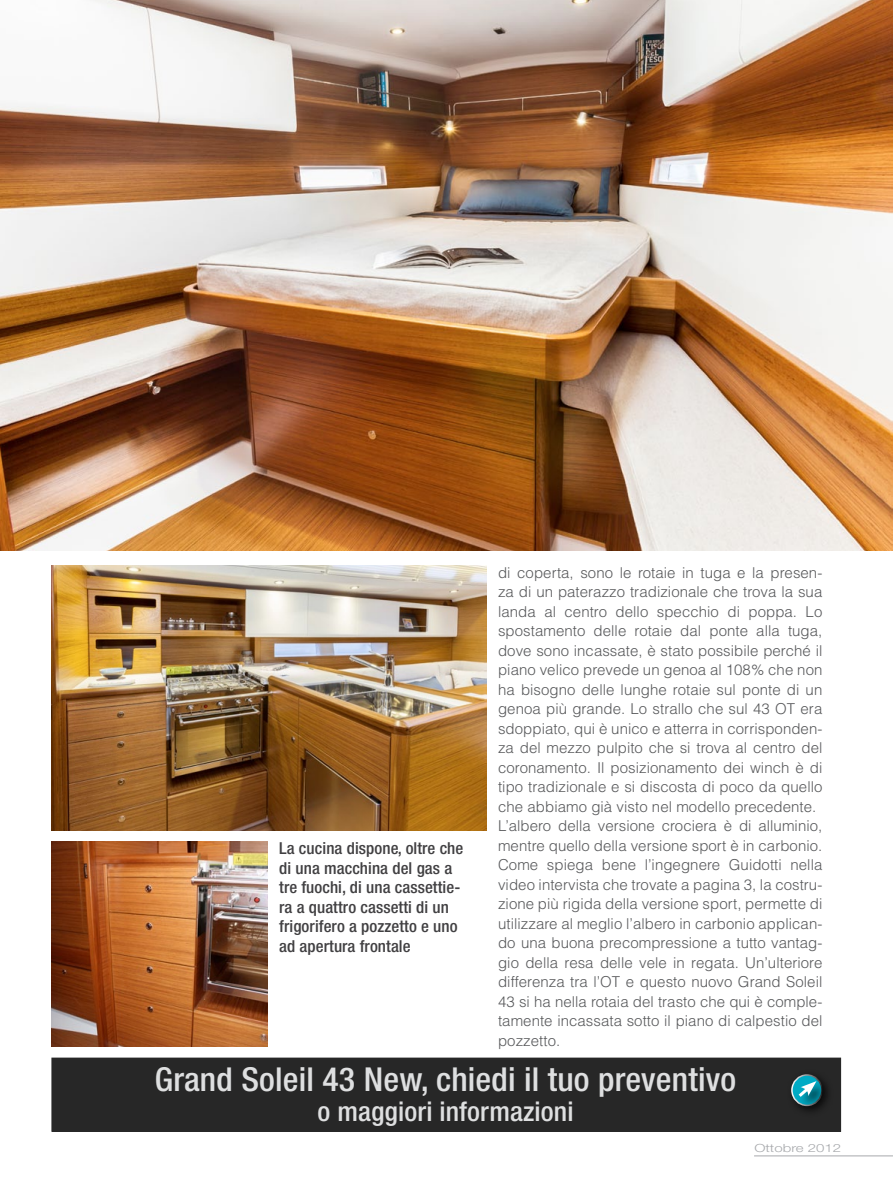
<style>
.page{position:relative;width:893px;height:1191px;background:#fff}
.page>*{position:absolute;margin:0;border:0;box-sizing:border-box;transform-origin:0 0}
.t1{font:500 condensed 33px "Helvetica Neue";letter-spacing:.005em;color:#dedfe0}
.t2{font:500 condensed 27px "Helvetica Neue";letter-spacing:.005em;color:#dedfe0}
.t3{font:500 condensed 16.5px/19.5px "Helvetica Neue";letter-spacing:.005em;color:#414042}
.t4{font:300 15px/19.5px "Helvetica";letter-spacing:.005em;color:#58595b}
.t5{font:300 11.25px "Helvetica Neue";color:#a7a9ac;scale:1.33 1}
</style>
<div class="page">
<img style="left:0;top:0;width:893px;height:551px">
<img style="left:51px;top:566px;width:436px;height:264px">
<img style="left:51px;top:841px;width:217px;height:205px">
<div style="left:52px;top:1058px;width:788px;height:73px;background:#272727"></div>
<div style="left:51px;top:1057px;width:790px;height:74px;border:1px solid #000"></div>
<svg style="left:792px;top:1075px;width:30px;height:30px"></svg>
<div style="left:791px;top:1074px;width:32px;height:32px;border:2px solid #fff;border-radius:50%"></div>
<div style="left:797px;top:1080px;width:33px;height:30px;background:#000;opacity:.75"></div>
<svg style="left:795px;top:1081px;width:21px;height:19px"></svg>
<hr style="left:754px;top:1155px;width:139px;height:1px;background:#a7a9ac">
<p class="t3" style="left:279px;top:838px;width:186px">La cucina dispone, oltre che di una macchina del gas a tre fuochi, di una cassettie&shy;ra a quattro cassetti di un frigorifero a pozzetto e uno ad apertura frontale</p>
<p class="t4" style="left:498px;top:562px;width:326px">di coperta, sono le rotaie in tuga e la presen&shy;za di un paterazzo tradizionale che trova la sua landa al centro dello specchio di poppa. Lo spostamento delle rotaie dal ponte alla tuga, dove sono incassate, è stato possibile perché il piano velico prevede un genoa al 108% che non ha bisogno delle lunghe rotaie sul ponte di un genoa più grande. Lo strallo che sul 43 OT era sdoppiato, qui è unico e atterra in corrisponden&shy;za del mezzo pulpito che si trova al centro del coronamento. Il posizionamento dei winch è di tipo tradizionale e si discosta di poco da quello che abbiamo già visto nel modello precedente.<br>L’albero della versione crociera è di alluminio, mentre quello della versione sport è in carbonio.<br>Come spiega bene l’ingegnere Guidotti nella video intervista che trovate a pagina 3, la costru&shy;zione più rigida della versione sport, permette di utilizzare al meglio l’albero in carbonio applican&shy;do una buona precompressione a tutto vantag&shy;gio della resa delle vele in regata. Un’ulteriore differenza tra l’OT e questo nuovo Grand Soleil 43 si ha nella rotaia del trasto che qui è comple&shy;tamente incassata sotto il piano di calpestio del pozzetto.</p>
<h1 class="t1" style="left:155px;top:1059px;width:583px">Grand Soleil 43 New, chiedi il tuo preventivo</h1>
<h2 class="t2" style="left:317px;top:1095px;width:258px">o maggiori informazioni</h2>
<p class="t5" style="left:754px;top:1141px;width:67px">Ottobre 2012</p>
</div>
